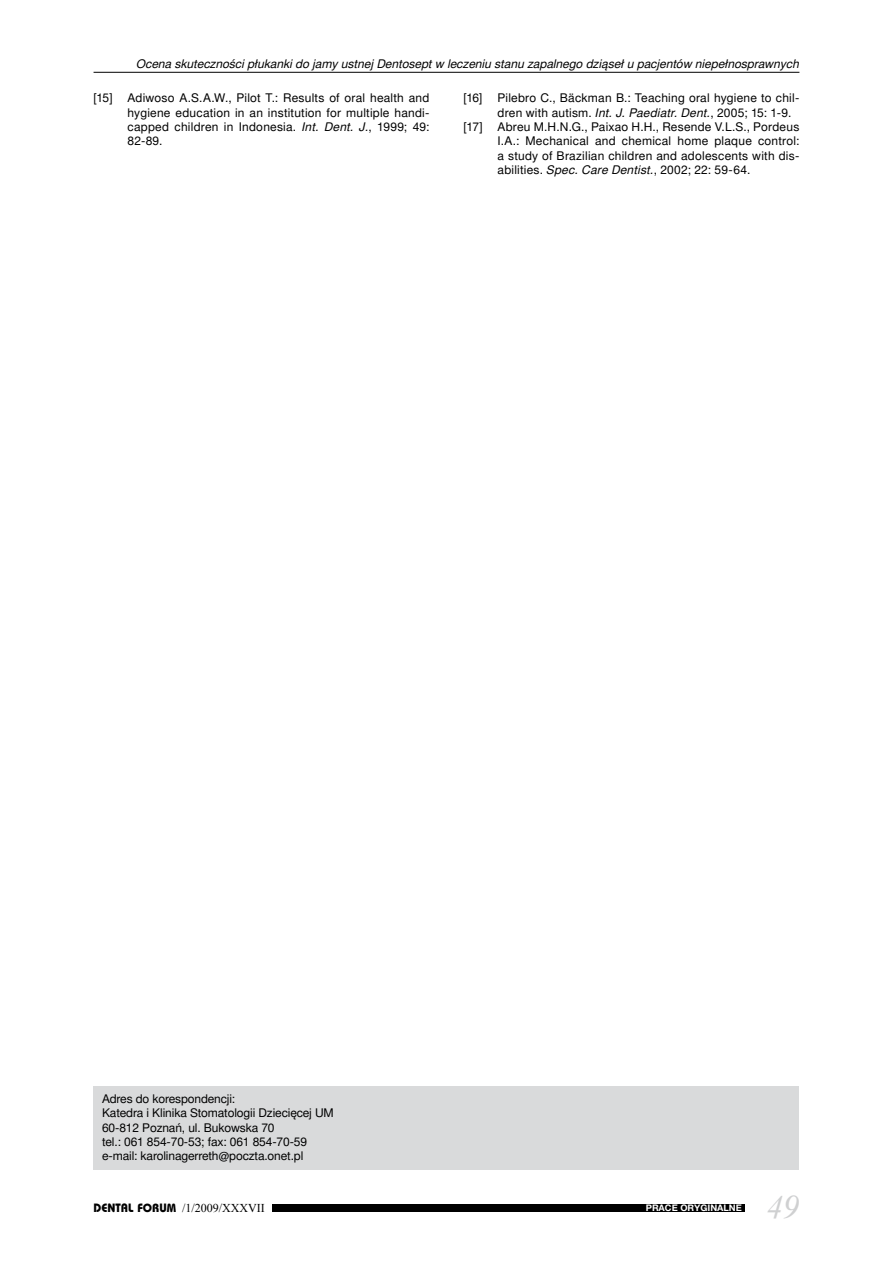
<style>
.page{position:relative;width:893px;height:1263px;background:#fff}
.page>*{position:absolute;margin:0;border:0;box-sizing:border-box;transform-origin:0 0}
.t1{font:italic 33px "Times New Roman";color:#cfd0d1}
.t2{font:12px/14.4px "Switzer TTEFN";letter-spacing:.015em;color:#000;text-align:justify}
.t3{font:12px/14.4px "Switzer TTEFN";letter-spacing:-.01em;color:#000}
.t4{font:italic 12px "Switzer TTEFN";color:#000}
.t5{font:12px "Times New Roman";color:#000}
.t6{font:700 9px "Switzer TTEFN";color:#fff}
.s1{font-style:italic}
.s2{font-family:"Bahamas";font-weight:700}
</style>
<div class="page">
<div style="left:272px;top:1204px;width:472px;height:8px;background:#000"></div>
<hr style="left:94px;top:72px;width:705px;height:1px;background:#000">
<div style="left:94px;top:1085px;width:705px;height:84px;background:#d9dadb"></div>
<p class="t4" style="left:137px;top:57px;width:664px">Ocena skuteczności płukanki do jamy ustnej Dentosept w leczeniu stanu zapalnego dziąseł u pacjentów niepełnosprawnych</p>
<p class="t2" style="left:128px;top:91px;width:303px;text-indent:-34px">[15] Adiwoso A.S.A.W., Pilot T.: Results of oral health and hygiene education in an institution for multiple handi&shy;capped children in Indonesia. <span class="s1">Int. Dent. J.</span>, 1999; 49:<br>82‑89.</p>
<p class="t2" style="left:463px;top:91px;width:337px">[16] Pilebro C., Bäckman B.: Teaching oral hygiene to chil-</p>
<p class="t2" style="left:497px;top:105px;width:295px">dren with autism. <span class="s1">Int. J. Paediatr. Dent.</span>, 2005; 15: 1-9.</p>
<p class="t2" style="left:463px;top:120px;width:337px">[17] Abreu M.H.N.G., Paixao H.H., Resende V.L.S., Pordeus</p>
<p class="t2" style="left:497px;top:134px;width:303px">I.A.: Mechanical and chemical home plaque control:</p>
<p class="t2" style="left:497px;top:149px;width:303px">a study of Brazilian children and adolescents with dis-</p>
<p class="t2" style="left:497px;top:163px;width:254px">abilities. <span class="s1">Spec. Care Dentist.</span>, 2002; 22: 59-64.</p>
<p class="t3" style="left:102px;top:1091px;width:233px">Adres do korespondencji:<br>Katedra i Klinika Stomatologii Dziecięcej UM 60-812 Poznań, ul. Bukowska 70<br>tel.: 061 854-70-53; fax: 061 854-70-59 e-mail: karolinagerreth@poczta.onet.pl</p>
<p class="t5" style="left:94px;top:1200px;width:173px"><span class="s2">DENTAL FORUM</span> /1/2009/XXXVII</p>
<p class="t6" style="left:646px;top:1202px;width:98px">PRACE ORYGINALNE</p>
<h1 class="t1" style="left:766px;top:1185px;width:34px">49</h1>
</div>
